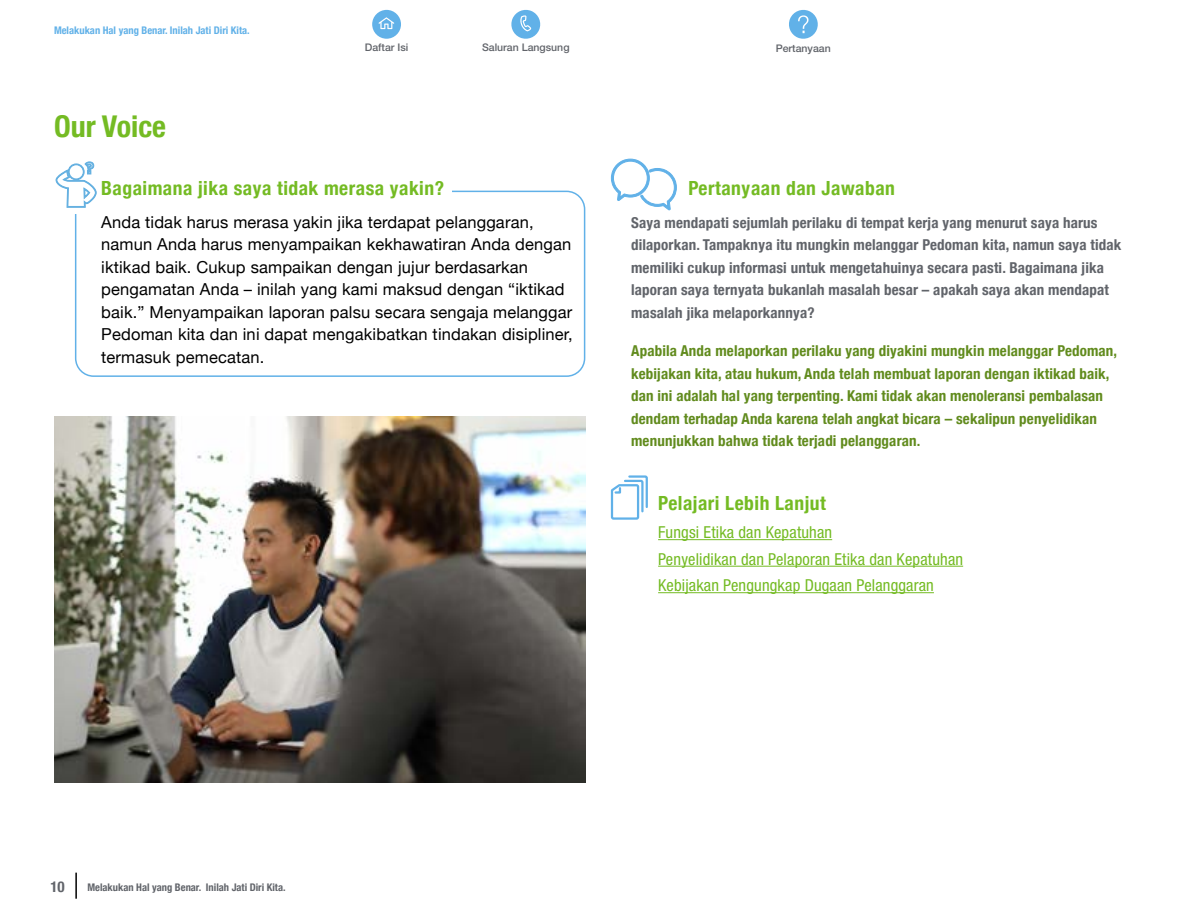
<style>
.page{position:relative;width:1188px;height:918px;background:#fff}
.page>*{position:absolute;margin:0;border:0;box-sizing:border-box;transform-origin:0 0}
.t1{font:700 condensed 30px "Helvetica Neue";color:#74bb23}
.t2{font:700 condensed 19.5px "Helvetica Neue";letter-spacing:.025em;color:#74bb23}
.t3{font:16.5px/22.5px "Helvetica Neue";letter-spacing:.01em;color:#000}
.t4{font:condensed 16.5px/26.5px "Helvetica Neue LT Std";letter-spacing:.01em;color:#74bb23}
.t5{font:700 condensed 15px/22.5px "Helvetica Neue";letter-spacing:.01em;color:#618b1d}
.t6{font:700 condensed 15px/22.5px "Helvetica Neue";letter-spacing:.01em;color:#61646a}
.t7{font:700 condensed 10.5px "Helvetica Neue";color:#61b1e8}
.t8{font:700 condensed 10.5px "Helvetica Neue";color:#61646a}
.t9{font:500 10.5px "Helvetica Neue LT Std";color:#61646a}
</style>
<div class="page">
<svg style="left:372px;top:10px;width:29px;height:29px"></svg>
<svg style="left:511px;top:9px;width:30px;height:30px"></svg>
<svg style="left:789px;top:9px;width:29px;height:30px"></svg>
<div style="left:75px;top:191px;width:510px;height:186px;border:2px solid #61b1e8;border-radius:18px"></div>
<div style="left:64px;top:167px;width:387px;height:47px;background:#fff"></div>
<hr style="left:658px;top:539px;width:174px;height:1px;background:#74bb23">
<hr style="left:658px;top:566px;width:305px;height:1px;background:#74bb23">
<hr style="left:658px;top:592px;width:276px;height:1px;background:#74bb23">
<svg style="left:611px;top:159px;width:66px;height:52px"></svg>
<svg style="left:55px;top:162px;width:42px;height:46px"></svg>
<img style="left:54px;top:417px;width:531px;height:366px">
<svg style="left:610px;top:475px;width:38px;height:45px"></svg>
<hr style="left:75px;top:873px;width:2px;height:26px;background:#000">
<p class="t7" style="left:54px;top:24px;width:197px">Melakukan Hal yang Benar. Inilah Jati Diri Kita.</p>
<h1 class="t1" style="left:54px;top:108px;width:114px">Our Voice</h1>
<p class="t9" style="left:365px;top:41px;width:45px">Daftar Isi</p>
<p class="t9" style="left:482px;top:41px;width:89px">Saluran Langsung</p>
<p class="t9" style="left:776px;top:42px;width:57px">Pertanyaan</p>
<p class="t2" style="left:101px;top:176px;width:344px">Bagaimana jika saya tidak merasa yakin?</p>
<p class="t3" style="left:101px;top:211px;width:473px">Anda tidak harus merasa yakin jika terdapat pelanggaran, namun Anda harus menyampaikan kekhawatiran Anda dengan iktikad baik. Cukup sampaikan dengan jujur berdasarkan pengamatan Anda – inilah yang kami maksud dengan “iktikad baik.” Menyampaikan laporan palsu secara sengaja melanggar Pedoman kita dan ini dapat mengakibatkan tindakan disipliner, termasuk pemecatan.</p>
<p class="t2" style="left:688px;top:176px;width:208px">Pertanyaan dan Jawaban</p>
<p class="t6" style="left:631px;top:211px;width:492px">Saya mendapati sejumlah perilaku di tempat kerja yang menurut saya harus dilaporkan. Tampaknya itu mungkin melanggar Pedoman kita, namun saya tidak memiliki cukup informasi untuk mengetahuinya secara pasti. Bagaimana jika laporan saya ternyata bukanlah masalah besar – apakah saya akan mendapat masalah jika melaporkannya?</p>
<p class="t5" style="left:631px;top:340px;width:488px">Apabila Anda melaporkan perilaku yang diyakini mungkin melanggar Pedoman, kebijakan kita, atau hukum, Anda telah membuat laporan dengan iktikad baik, dan ini adalah hal yang terpenting. Kami tidak akan menoleransi pembalasan dendam terhadap Anda karena telah angkat bicara – sekalipun penyelidikan menunjukkan bahwa tidak terjadi pelanggaran.</p>
<p class="t2" style="left:658px;top:492px;width:169px">Pelajari Lebih Lanjut</p>
<p class="t4" style="left:658px;top:519px;width:307px">Fungsi Etika dan Kepatuhan<br>Penyelidikan dan Pelaporan Etika dan Kepatuhan<br>Kebijakan Pengungkap Dugaan Pelanggaran</p>
<p class="t6" style="left:50px;top:875px;width:16px">10</p>
<p class="t8" style="left:87px;top:881px;width:200px">Melakukan Hal yang Benar. Inilah Jati Diri Kita.</p>
</div>
